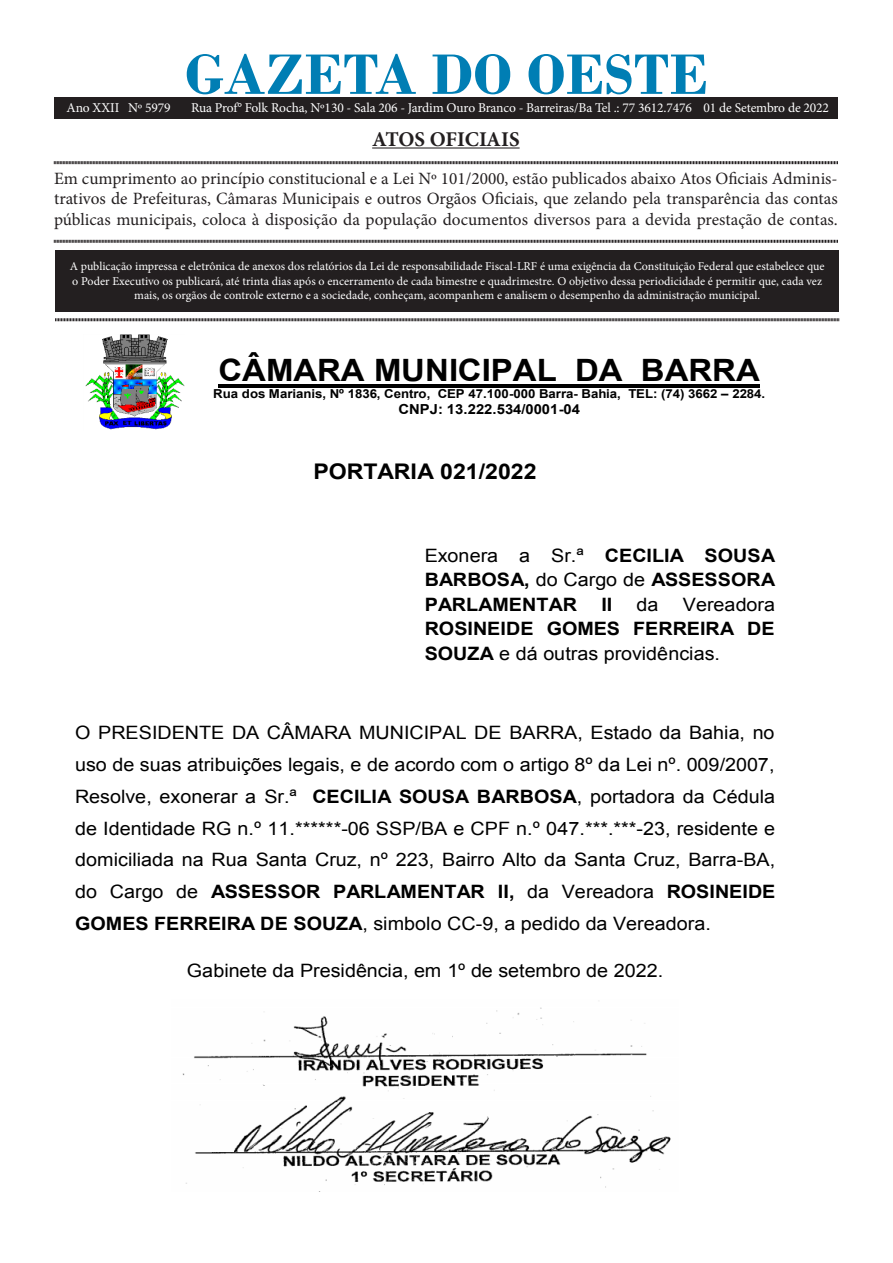
<style>
.page{position:relative;width:893px;height:1263px;background:#fff}
.page>*{position:absolute;margin:0;border:0;box-sizing:border-box;transform-origin:0 0}
.t1{font:700 60px "Bodoni";color:#007eb4}
.t2{font:700 30.75px "Arial";color:#000;scale:1.07 1}
.t3{font:700 21.6px "Arial";color:#000;scale:1.07 1}
.t4{font:700 21px "Minion Pro";letter-spacing:-.005em;color:#231f20}
.t5{font:18.45px/31.8px "Arial";color:#000;text-align:justify;scale:1.07 1}
.t6{font:700 18.45px/24.5px "Arial";color:#000;text-align:justify;scale:1.07 1}
.t7{font:17.25px/20.7px "Minion Pro";color:#231f20;text-align:justify}
.t8{font:700 13.8px "Arial";color:#000;scale:1.07 1}
.t9{font:13.5px "Minion Pro";letter-spacing:-.01em;color:#fff}
.t10{font:700 12.3px "Arial";letter-spacing:-.005em;color:#000;scale:1.07 1}
.t11{font:12px/14.4px "Minion Pro";color:#fff;text-align:center}
.s1{font-style:inherit}
.s2{font-weight:400}
.s3{font-weight:700}
</style>
<div class="page">
<div style="left:55px;top:250px;width:784px;height:61px;background:#231f20"></div>
<hr style="left:372px;top:147px;width:148px;height:2px;background:#231f20">
<svg style="left:54px;top:161px;width:784px;height:4px;background:#908e8e"></svg>
<svg style="left:54px;top:239px;width:784px;height:4px;background:#908e8e"></svg>
<svg style="left:55px;top:318px;width:784px;height:4px;background:#908e8e"></svg>
<div style="left:54px;top:98px;width:784px;height:20px;background:#231f20"></div>
<hr style="left:218px;top:384px;width:542px;height:3px;background:#000">
<img style="left:85px;top:334px;width:99px;height:96px">
<img style="left:182px;top:1007px;width:489px;height:181px">
<p class="t1" style="left:185px;top:39px;width:525px">GAZETA DO OESTE</p>
<p class="t4" style="left:372px;top:124px;width:149px">ATOS OFICIAIS</p>
<p class="t7" style="left:54px;top:168px;width:785px">Em cumprimento ao princípio constitucional e a Lei Nº 101/2000, estão publicados abaixo Atos Oficiais Adminis&shy;trativos de Prefeituras, Câmaras Municipais e outros Orgãos Oficiais, que zelando pela transparência das contas públicas municipais, coloca à disposição da população documentos diversos para a devida prestação de contas.</p>
<p class="t11" style="left:70px;top:259px;width:756px">A publicação impressa e eletrônica de anexos dos relatórios da Lei de responsabilidade Fiscal-LRF é uma exigência da Constituição Federal que estabelece que o Poder Executivo os publicará, até trinta dias após o encerramento de cada bimestre e quadrimestre. O objetivo dessa periodicidade é permitir que, cada vez mais, os orgãos de controle externo e a sociedade, conheçam, acompanhem e analisem o desempenho da administração municipal.</p>
<p class="t9" style="left:67px;top:98px;width:106px">Ano XXII Nº 5979</p>
<p class="t9" style="left:191px;top:98px;width:639px">Rua Prof° Folk Rocha, Nº130 - Sala 206 - Jardim Ouro Branco - Barreiras/Ba Tel .: 77 3612.7476 01 de Setembro de 2022</p>
<p class="t2" style="left:218px;top:349px;width:507px">CÂMARA MUNICIPAL DA BARRA</p>
<p class="t10" style="left:213px;top:386px;width:517px">Rua dos Marianis, Nº 1836, Centro, CEP 47.100-000 Barra- Bahia, TEL: (74) 3662 <span class="s1">–</span> 2284.</p>
<p class="t8" style="left:399px;top:400px;width:171px">CNPJ: 13.222.534/0001-04</p>
<p class="t3" style="left:313px;top:457px;width:210px">PORTARIA 021/2022</p>
<p class="t6" style="left:425px;top:544px;width:329px"><span class="s2">Exonera a Sr.ª</span> CECILIA SOUSA BARBOSA, <span class="s2">do Cargo de</span> ASSESSORA PARLAMENTAR</p>
<p class="t5" style="left:425px;top:592px;width:329px;line-height:24.3px;text-indent:258px">Vereadora <span class="s3">ROSINEIDE GOMES FERREIRA DE SOUZA</span> e dá outras providências.</p>
<p class="t6" style="left:601px;top:593px;width:12px">II</p>
<p class="t5" style="left:637px;top:589px;width:22px">da</p>
<p class="t5" style="left:75px;top:717px;width:656px">O PRESIDENTE DA CÂMARA MUNICIPAL DE BARRA, Estado da Bahia, no uso de suas atribuições legais, e de acordo com o artigo 8º da Lei nº. 009/2007, Resolve, exonerar a Sr.ª <span class="s3">CECILIA SOUSA BARBOSA</span>, portadora da Cédula de Identidade RG n.º 11.******-06 SSP/BA e CPF n.º 047.***.***-23, residente e domiciliada na Rua Santa Cruz, nº 223, Bairro Alto da Santa Cruz, Barra-BA, do Cargo de <span class="s3">ASSESSOR PARLAMENTAR II,</span> da Vereadora <span class="s3">ROSINEIDE GOMES FERREIRA DE SOUZA</span>, simbolo CC-9, a pedido da Vereadora.</p>
<p class="t5" style="left:187px;top:955px;width:447px">Gabinete da Presidência, em 1º de setembro de 2022.</p>
</div>
